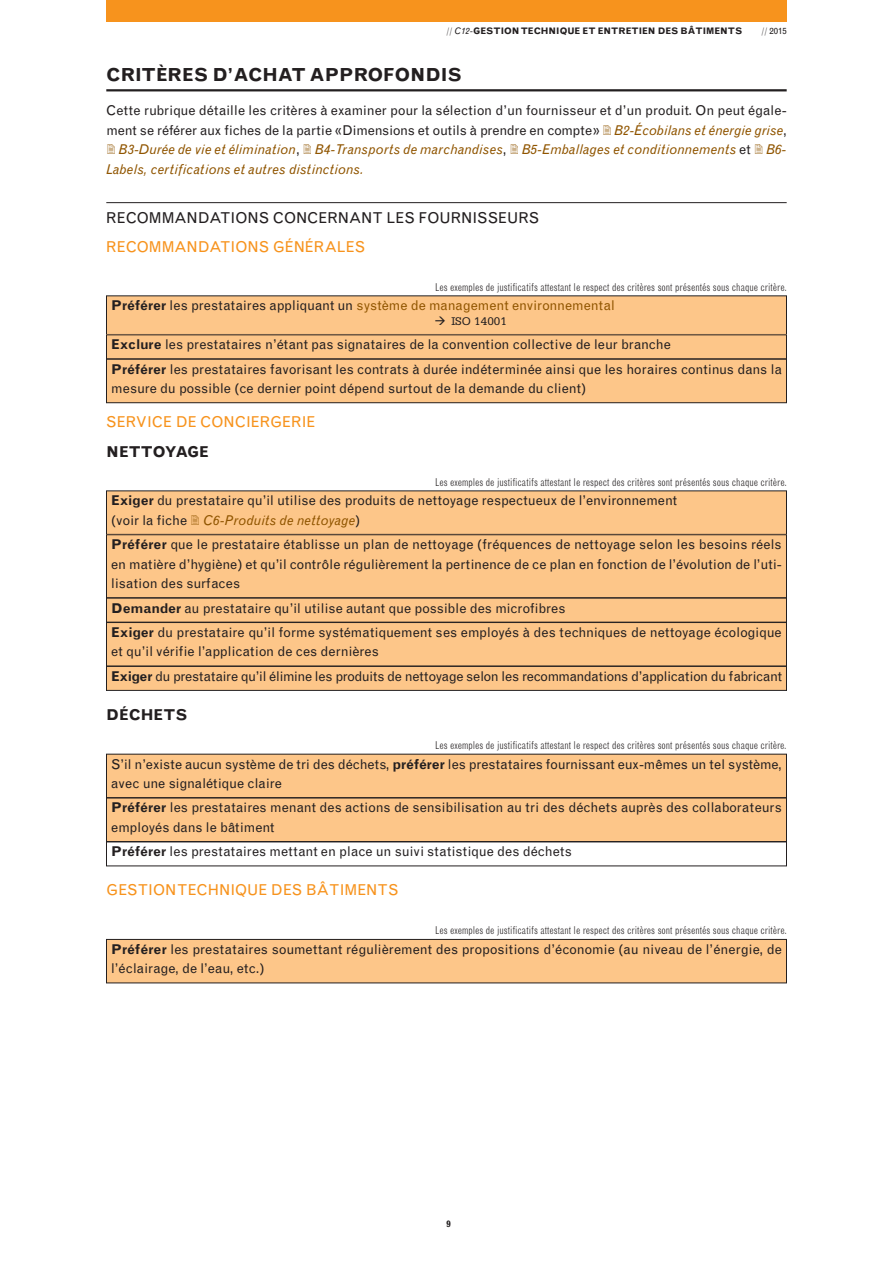
<style>
.page{position:relative;width:893px;height:1263px;background:#fff}
.page>*{position:absolute;margin:0;border:0;box-sizing:border-box;transform-origin:0 0}
.t1{font:700 18px "Grotesque";color:#231f20}
.t2{font:15px "Grotesque";color:#f7931d}
.t3{font:15px "Grotesque";color:#231f20}
.t4{font:700 15px "Grotesque";color:#231f20}
.t5{font:13.5px/19.5px "Grotesque";letter-spacing:-.005em;color:#231f20}
.t6{font:italic 13.5px "Grotesque";letter-spacing:.01em;color:#905500}
.t7{font:13.5px "Grotesque";color:#905500}
.t8{font:11.7px "Serifa";color:#231f20}
.t9{font:300 condensed 10.5px "Grotesque";color:#231f20}
.t10{font:700 9px "Grotesque";color:#231f20}
.t11{font:9px "Grotesque";color:#231f20}
.s1{font-weight:300}
.s2{font-weight:400;font-style:italic}
.s3{font-style:italic;color:#905500}
.s4{font-style:normal;color:#231f20}
.s5{font-weight:700;color:#231f20}
.s6{color:#231f20}
.s7{font-weight:700}
</style>
<div class="page">
<hr style="left:106px;top:89px;width:681px;height:2px;background:#231f20">
<hr style="left:106px;top:202px;width:681px;height:1px;background:#231f20">
<div style="left:106px;top:296px;width:680px;height:38px;background:#fdc689"></div>
<div style="left:106px;top:335px;width:680px;height:24px;background:#fdc689"></div>
<div style="left:106px;top:335px;width:681px;height:24px;border:1px solid #231f20"></div>
<div style="left:106px;top:359px;width:680px;height:44px;background:#fdc689"></div>
<div style="left:106px;top:359px;width:681px;height:44px;border:1px solid #231f20"></div>
<div style="left:106px;top:491px;width:680px;height:43px;background:#fdc689"></div>
<div style="left:106px;top:535px;width:680px;height:63px;background:#fdc689"></div>
<div style="left:106px;top:534px;width:681px;height:64px;border:1px solid #231f20"></div>
<div style="left:106px;top:598px;width:680px;height:24px;background:#fdc689"></div>
<div style="left:106px;top:622px;width:680px;height:44px;background:#fdc689"></div>
<div style="left:106px;top:622px;width:681px;height:44px;border:1px solid #231f20"></div>
<div style="left:106px;top:666px;width:680px;height:24px;background:#fdc689"></div>
<div style="left:106px;top:666px;width:681px;height:25px;border:1px solid #231f20"></div>
<div style="left:106px;top:754px;width:680px;height:44px;background:#fdc689"></div>
<div style="left:106px;top:754px;width:681px;height:44px;border:1px solid #231f20"></div>
<div style="left:106px;top:798px;width:680px;height:43px;background:#fdc689"></div>
<div style="left:106px;top:798px;width:681px;height:44px;border:1px solid #231f20"></div>
<div style="left:106px;top:939px;width:680px;height:44px;background:#fdc689"></div>
<div style="left:106px;top:939px;width:681px;height:44px;border:1px solid #231f20"></div>
<div style="left:106px;top:0;width:681px;height:21px;background:#f7931d"></div>
<p class="t10" style="left:446px;top:28px;width:297px"><span class="s1">//</span> <span class="s2">C12-</span>GESTION TECHNIQUE ET ENTRETIEN DES BÂTIMENTS</p>
<p class="t11" style="left:761px;top:28px;width:27px"><span class="s1">//</span> 2015</p>
<h1 class="t1" style="left:106px;top:68px;width:357px">CRITÈRES D’ACHAT APPROFONDIS</h1>
<p class="t5" style="left:106px;top:102px;width:682px">Cette rubrique détaille les critères à examiner pour la sélection d’un fournisseur et d’un produit. On peut égale-</p>
<p class="t5" style="left:106px;top:121px;width:682px">ment se référer aux fiches de la partie «Dimensions et outils à prendre en compte» <span class="s3">B2-Écobilans et énergie grise</span>,</p>
<p class="t6" style="left:119px;top:145px;width:669px">B3-Durée de vie et élimination<span class="s4">,</span> B4-Transports de marchandises<span class="s4">,</span> B5-Emballages et conditionnements <span class="s4">et</span> B6-</p>
<p class="t6" style="left:106px;top:164px;width:259px">Labels, certifications et autres distinctions.</p>
<p class="t3" style="left:106px;top:212px;width:434px">RECOMMANDATIONS CONCERNANT LES FOURNISSEURS</p>
<p class="t2" style="left:106px;top:241px;width:260px">RECOMMANDATIONS GÉNÉRALES</p>
<p class="t9" style="left:435px;top:283px;width:353px">Les exemples de justificatifs attestant le respect des critères sont présentés sous chaque critère.</p>
<p class="t7" style="left:111px;top:301px;width:505px"><span class="s5">Préférer</span> <span class="s6">les prestataires appliquant un</span> système de management environnemental</p>
<p class="t8" style="left:451px;top:317px;width:57px">ISO 14001</p>
<p class="t5" style="left:111px;top:334px;width:672px;line-height:24.3px"><span class="s7">Exclure</span> les prestataires n’étant pas signataires de la convention collective de leur branche<br><span class="s7">Préférer</span> les prestataires favorisant les contrats à durée indéterminée ainsi que les horaires continus dans la</p>
<p class="t5" style="left:111px;top:380px;width:476px">mesure du possible (ce dernier point dépend surtout de la demande du client)</p>
<p class="t2" style="left:106px;top:416px;width:211px">SERVICE DE CONCIERGERIE</p>
<p class="t4" style="left:106px;top:446px;width:104px">NETTOYAGE</p>
<p class="t9" style="left:435px;top:478px;width:353px">Les exemples de justificatifs attestant le respect des critères sont présentés sous chaque critère.</p>
<p class="t5" style="left:111px;top:492px;width:568px"><span class="s7">Exiger</span> du prestataire qu’il utilise des produits de nettoyage respectueux de l’environnement (voir la fiche <span class="s3">C6-Produits de nettoyage</span>)</p>
<p class="t5" style="left:111px;top:536px;width:672px;text-align:justify"><span class="s7">Préférer</span> que le prestataire établisse un plan de nettoyage (fréquences de nettoyage selon les besoins réels en matière d’hygiène) et qu’il contrôle régulièrement la pertinence de ce plan en fonction de l’évolution de l’uti&shy;lisation des surfaces</p>
<p class="t5" style="left:111px;top:597px;width:672px;line-height:24.3px"><span class="s7">Demander</span> au prestataire qu’il utilise autant que possible des microfibres<br><span class="s7">Exiger</span> du prestataire qu’il forme systématiquement ses employés à des techniques de nettoyage écologique</p>
<p class="t5" style="left:111px;top:641px;width:672px;line-height:24.5px">et qu’il vérifie l’application de ces dernières<br><span class="s7">Exiger</span> du prestataire qu’il élimine les produits de nettoyage selon les recommandations d’application du fabricant</p>
<p class="t4" style="left:106px;top:709px;width:83px">DÉCHETS</p>
<p class="t9" style="left:435px;top:741px;width:353px">Les exemples de justificatifs attestant le respect des critères sont présentés sous chaque critère.</p>
<p class="t5" style="left:111px;top:755px;width:672px">S’il n’existe aucun système de tri des déchets, <span class="s7">préférer</span> les prestataires fournissant eux-mêmes un tel système, avec une signalétique claire</p>
<p class="t5" style="left:111px;top:799px;width:672px"><span class="s7">Préférer</span> les prestataires menant des actions de sensibilisation au tri des déchets auprès des collaborateurs employés dans le bâtiment</p>
<p class="t5" style="left:111px;top:843px;width:462px"><span class="s7">Préférer</span> les prestataires mettant en place un suivi statistique des déchets</p>
<p class="t2" style="left:106px;top:884px;width:294px">GESTION TECHNIQUE DES BÂTIMENTS</p>
<p class="t9" style="left:435px;top:926px;width:353px">Les exemples de justificatifs attestant le respect des critères sont présentés sous chaque critère.</p>
<p class="t5" style="left:111px;top:940px;width:672px"><span class="s7">Préférer</span> les prestataires soumettant régulièrement des propositions d’économie (au niveau de l’énergie, de l’éclairage, de l’eau, etc.)</p>
<p class="t10" style="left:446px;top:1220px;width:6px">9</p>
</div>
